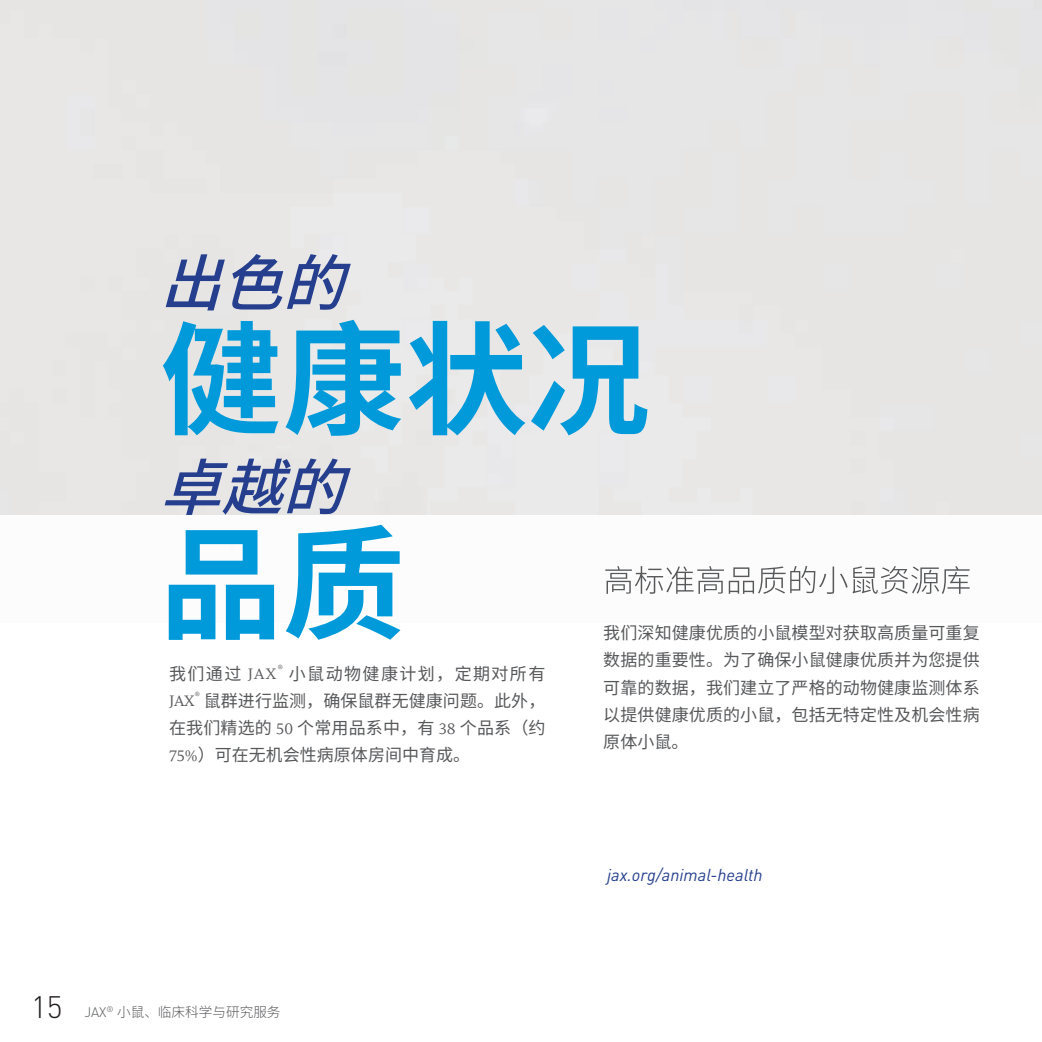
<style>
.page{position:relative;width:1042px;height:1042px;background:#fff}
.page>*{position:absolute;margin:0;border:0;box-sizing:border-box;transform-origin:0 0}
.t1{font:700 122.67px "Source Han Sans CN";color:#009ada}
.t2{font:italic 500 61.25px "Source Han Sans CN";color:#253f8e}
.t3{font:300 30.62px "DINOT";color:#231f20}
.t4{font:16.97px/27.3px "Source Han Sans CN";letter-spacing:.005em;color:#57585a;text-align:justify}
.t5{font:italic 16.97px "DINOT";color:#253f8e}
.t6{font:16.97px "Source Han Sans CN";letter-spacing:.08em;color:#57585a}
.t7{font:16.97px "Whitman Roman LF";color:#57585a}
.t8{font:300 13.65px "Source Han Sans CN";color:#57585a}
.t9{font:9.97px "Whitman Roman LF";color:#57585a}
.s1{font-family:"Whitman Roman LF"}
.s2{font-family:"DINOT"}
</style>
<div class="page">
<svg style="left:605px;top:566px;width:364px;height:28px"></svg>
<h2 class="t2" style="left:160px;top:249px;width:232px">出色的</h2>
<h1 class="t1" style="left:160px;top:311px;width:492px">健康状况</h1>
<h2 class="t2" style="left:160px;top:453px;width:232px">卓越的</h2>
<h1 class="t1" style="left:160px;top:515px;width:247px">品质</h1>
<p class="t4" style="left:603px;top:619px;width:378px">我们深知健康优质的小鼠模型对获取高质量可重复数据的重要性。为了确保小鼠健康优质并为您提供可靠的数据，我们建立了严格的动物健康监测体系以提供健康优质的小鼠，包括无特定性及机会性病原体小鼠。</p>
<p class="t4" style="left:169px;top:660px;width:109px">我们通过 <span class="s1">JAX</span></p>
<p class="t9" style="left:278px;top:662px;width:7px">®</p>
<p class="t6" style="left:289px;top:664px;width:258px">小鼠动物健康计划，定期对所有</p>
<p class="t7" style="left:169px;top:692px;width:27px">JAX</p>
<p class="t9" style="left:195px;top:690px;width:7px">®</p>
<p class="t4" style="left:169px;top:687px;width:378px;text-indent:35px">鼠群进行监测，确保鼠群无健康问题。此外，在我们精选的 <span class="s1">50</span> 个常用品系中，有 <span class="s1">38</span> 个品系（约<span class="s1">75%</span>）可在无机会性病原体房间中育成。</p>
<p class="t5" style="left:607px;top:865px;width:157px">jax.org/animal-health</p>
<h3 class="t3" style="left:31px;top:988px;width:33px">15</h3>
<p class="t8" style="left:84px;top:1004px;width:198px"><span class="s2">JAX</span><sup>®</sup> 小鼠、临床科学与研究服务</p>
</div>
